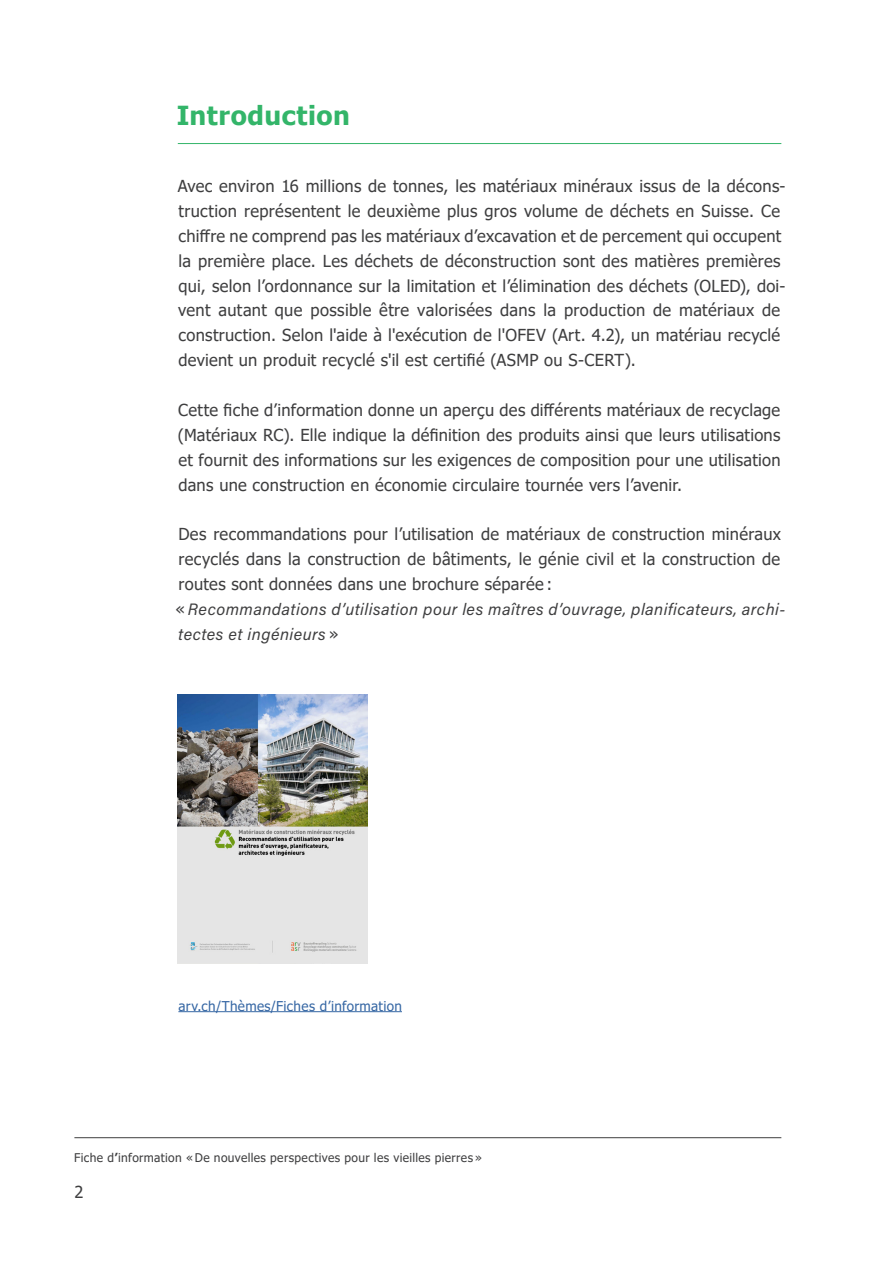
<style>
.page{position:relative;width:893px;height:1263px;background:#fff}
.page>*{position:absolute;margin:0;border:0;box-sizing:border-box;transform-origin:0 0}
.Überschrift_1_im_Lauftext{font:700 26.25px "Tahoma";letter-spacing:.015em;color:#33b569}
.Fliesstext{font:16.5px/24.9px "Tahoma";letter-spacing:.015em;color:#3e3e3f;text-align:justify}
.Fliesstext-2{font:16.5px/24.9px "Acumin Variable Concept";letter-spacing:.025em;color:#3e3e3f}
.Tabellenschrift{font:13.5px "Tahoma";letter-spacing:.025em;color:#3667a4}
.t1{font:12px "Tahoma";letter-spacing:.03em;color:#3e3e3f}
.s1{font-family:"Tahoma"}
.s2{font-weight:700}
</style>
<div class="page">
<hr style="left:74px;top:1137px;width:707px;height:1px;background:#3e3e3f">
<hr style="left:178px;top:143px;width:603px;height:1px;background:#33b569">
<hr style="left:178px;top:1011px;width:224px;height:1px;background:#3667a4">
<img style="left:178px;top:695px;width:190px;height:268px">
<p class="Überschrift_1_im_Lauftext" style="left:177px;top:97px;width:175px">Introduction</p>
<p class="Fliesstext" style="left:178px;top:174px;width:609px;text-align:left">Avec environ 16 millions de tonnes, les matériaux minéraux issus de la décons&shy;truction représentent le deuxième plus gros volume de déchets en Suisse. Ce chiffre ne comprend pas les matériaux d’excavation et de percement qui occupent la première place. Les déchets de déconstruction sont des matières premières qui, selon l’ordonnance sur la limitation et l’élimination des déchets (OLED), doi&shy;vent autant que possible être valorisées dans la production de matériaux de construction. Selon l'aide à l'exécution de l'OFEV (Art. 4.2), un matériau recyclé devient un produit recyclé s'il est certifié (ASMP ou S-CERT).</p>
<p class="Fliesstext" style="left:178px;top:398px;width:604px">Cette fiche d’information donne un aperçu des différents matériaux de recyclage (Matériaux RC). Elle indique la définition des produits ainsi que leurs utilisations et fournit des informations sur les exigences de composition pour une utilisation dans une construction en économie circulaire tournée vers l’avenir.</p>
<p class="Fliesstext" style="left:178px;top:523px;width:604px">Des recommandations pour l’utilisation de matériaux de construction minéraux recyclés dans la construction de bâtiments, le génie civil et la construction de routes sont données dans une brochure séparée :</p>
<p class="Fliesstext-2" style="left:176px;top:596px;width:611px"><span class="s1">«</span> Recommandations d’utilisation pour les maîtres d’ouvrage, planificateurs, archi&shy;tectes et ingénieurs <span class="s1">»</span></p>
<p class="Tabellenschrift" style="left:178px;top:996px;width:225px">arv.ch/Thèmes/Fiches d’information</p>
<p class="t1" style="left:74px;top:1150px;width:409px">Fiche d<span class="s2">’</span>information «De nouvelles perspectives pour les vieilles pierres »</p>
<p class="Fliesstext" style="left:74px;top:1180px;width:11px">2</p>
</div>
